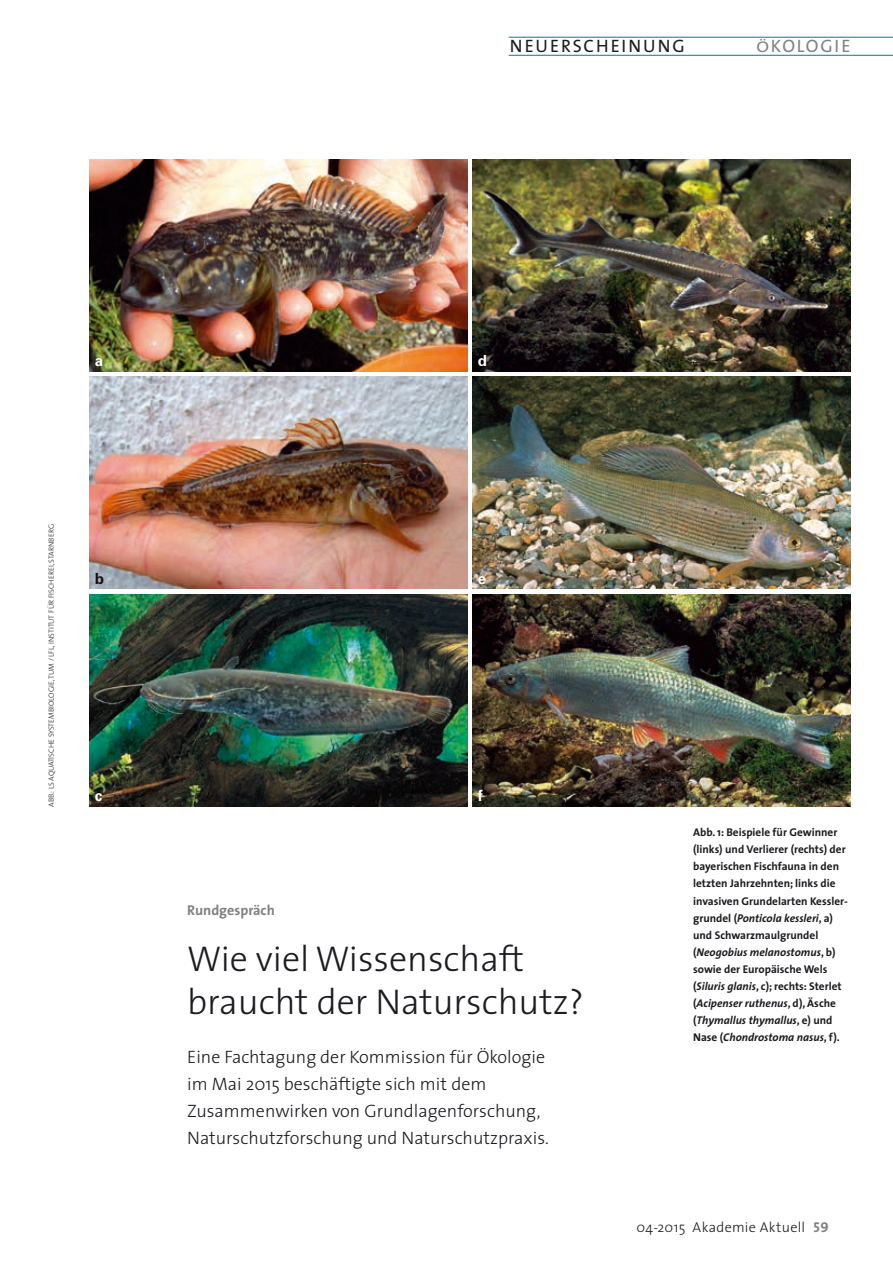
<style>
.page{position:relative;width:893px;height:1263px;background:#fff}
.page>*{position:absolute;margin:0;border:0;box-sizing:border-box;transform-origin:0 0}
.t1{font:300 36px/43.2px "The Sans";color:#1b1c20}
.t2{font:300 18px/27px "The Sans";color:#1b1c20}
.t3{font:18px "The Sans";letter-spacing:.11em;color:#1b1c20}
.t4{font:18px "The Sans";letter-spacing:.1em;color:#818084}
.t5{font:700 15.3px "Zurich BT";color:#fff}
.t6{font:700 15.3px "Zurich BT";color:#180f0f}
.t7{font:300 14.25px "The Sans";letter-spacing:.02em;color:#1b1c20}
.t8{font:700 14.25px "The Sans";color:#818084}
.t9{font:700 11.25px/17.1px "The Sans";color:#1b1c20}
.t10{font:7.5px "The Sans Light Caps";color:#1b1c20}
.s1{font-size:15.45px}
.s2{font-style:italic}
.s3{font-family:"The Sans Bold Caps";font-weight:400;color:#818084}
</style>
<div class="page">
<img style="left:90px;top:159px;width:378px;height:212px">
<img style="left:90px;top:377px;width:378px;height:212px">
<img style="left:90px;top:595px;width:378px;height:212px">
<img style="left:473px;top:159px;width:377px;height:212px">
<img style="left:473px;top:377px;width:377px;height:212px">
<img style="left:473px;top:594px;width:377px;height:212px">
<hr style="left:509px;top:55px;width:384px;height:1px;background:#0076be">
<hr style="left:509px;top:37px;width:384px;height:1px;background:#0076be">
<h2 class="t3" style="left:510px;top:31px;width:176px">NEUERSCHEINUNG</h2>
<h2 class="t4" style="left:756px;top:31px;width:96px"><span class="s1">Ö</span>KOLOGIE</h2>
<h3 class="t5" style="left:94px;top:351px;width:10px">a</h3>
<p class="t10" style="left:45px;top:807px;width:284px;rotate:-90deg">ABB.: LS AQUATISCHE SYSTEMBIOLOGIE, TUM / LFL, INSTITUT FÜR FISCHEREI, STARNBERG</p>
<h3 class="t6" style="left:94px;top:569px;width:11px">b</h3>
<h3 class="t5" style="left:94px;top:787px;width:9px">c</h3>
<h3 class="t5" style="left:478px;top:351px;width:11px">d</h3>
<h3 class="t5" style="left:478px;top:569px;width:10px">e</h3>
<h3 class="t5" style="left:478px;top:787px;width:7px">f</h3>
<p class="t8" style="left:187px;top:898px;width:89px">Rundgespräch</p>
<h1 class="t1" style="left:187px;top:936px;width:398px">Wie viel Wissenschaft braucht der Naturschutz?</h1>
<h2 class="t2" style="left:187px;top:1042px;width:363px">Eine Fachtagung der Kommission für Ökologie im Mai 2015 beschäftigte sich mit dem Zusammenwirken von Grundlagenforschung, Naturschutzforschung und Naturschutzpraxis.</h2>
<p class="t9" style="left:693px;top:823px;width:156px">Abb. 1: Beispiele für Gewinner (links) und Verlierer (rechts) der bayerischen Fischfauna in den letzten Jahrzehnten; links die invasiven Grundelarten Kessler&shy;grundel (<span class="s2">Ponticola kessleri</span>, a) und Schwarzmaulgrundel (<span class="s2">Neogobius melanostomus</span>, b) sowie der Europäische Wels (<span class="s2">Siluris glanis</span>, c); rechts: Sterlet (<span class="s2">Acipenser ruthenus</span>, d), Äsche (<span class="s2">Thymallus thymallus</span>, e) und<br>Nase (<span class="s2">Chondrostoma nasus</span>, f).</p>
<p class="t7" style="left:636px;top:1215px;width:194px">04-2015 Akademie Aktuell <span class="s3">59</span></p>
</div>
